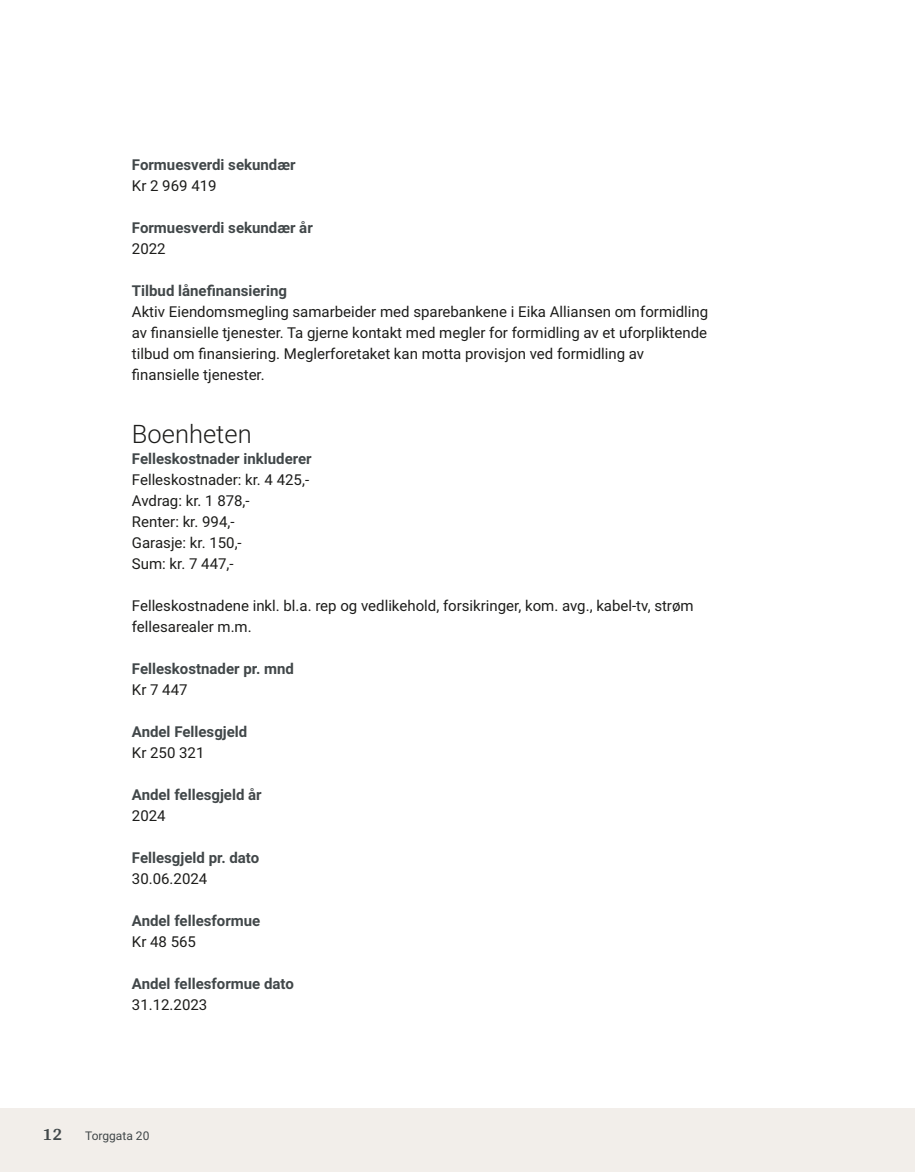
<style>
.page{position:relative;width:915px;height:1172px;background:#fff}
.page>*{position:absolute;margin:0;border:0;box-sizing:border-box;transform-origin:0 0}
.t1{font:300 25.5px "Roboto Vitec";color:#1d1d1b}
.t2{font:700 18px "Arya";color:#414749}
.t3{font:15px/21px "Roboto Vitec";color:#1d1d1b}
.t4{font:700 15px "Roboto Vitec";color:#414749}
.t5{font:12px "Roboto Vitec";color:#414749}
</style>
<div class="page">
<div style="left:0;top:1108px;width:914px;height:64px;background:#f2eeea"></div>
<p class="t4" style="left:132px;top:154px;width:165px">Formuesverdi sekundær</p>
<p class="t3" style="left:132px;top:174px;width:86px">Kr 2 969 419</p>
<p class="t4" style="left:132px;top:217px;width:182px">Formuesverdi sekundær år</p>
<p class="t3" style="left:132px;top:237px;width:35px">2022</p>
<p class="t4" style="left:132px;top:280px;width:156px">Tilbud lånefinansiering</p>
<p class="t3" style="left:132px;top:300px;width:577px">Aktiv Eiendomsmegling samarbeider med sparebankene i Eika Alliansen om formidling av finansielle tjenester. Ta gjerne kontakt med megler for formidling av et uforpliktende tilbud om finansiering. Meglerforetaket kan motta provisjon ved formidling av finansielle tjenester.</p>
<h1 class="t1" style="left:132px;top:416px;width:121px">Boenheten</h1>
<p class="t4" style="left:132px;top:448px;width:181px">Felleskostnader inkluderer</p>
<p class="t3" style="left:132px;top:468px;width:179px">Felleskostnader: kr. 4 425,‑<br>Avdrag: kr. 1 878,‑<br>Renter: kr. 994,‑<br>Garasje: kr. 150,‑<br>Sum: kr. 7 447,‑</p>
<p class="t3" style="left:132px;top:594px;width:563px">Felleskostnadene inkl. bl.a. rep og vedlikehold, forsikringer, kom. avg., kabel‑tv, strøm fellesarealer m.m.</p>
<p class="t4" style="left:132px;top:658px;width:164px">Felleskostnader pr. mnd</p>
<p class="t3" style="left:132px;top:678px;width:57px">Kr 7 447</p>
<p class="t4" style="left:132px;top:721px;width:117px">Andel Fellesgjeld</p>
<p class="t3" style="left:132px;top:741px;width:74px">Kr 250 321</p>
<p class="t4" style="left:132px;top:784px;width:131px">Andel fellesgjeld år</p>
<p class="t3" style="left:132px;top:804px;width:35px">2024</p>
<p class="t4" style="left:132px;top:847px;width:129px">Fellesgjeld pr. dato</p>
<p class="t3" style="left:132px;top:867px;width:77px">30.06.2024</p>
<p class="t4" style="left:132px;top:910px;width:130px">Andel fellesformue</p>
<p class="t3" style="left:132px;top:930px;width:66px">Kr 48 565</p>
<p class="t4" style="left:132px;top:973px;width:163px">Andel fellesformue dato</p>
<p class="t3" style="left:132px;top:993px;width:77px">31.12.2023</p>
<p class="t2" style="left:43px;top:1123px;width:21px">12</p>
<p class="t5" style="left:85px;top:1127px;width:66px">Torggata 20</p>
</div>
